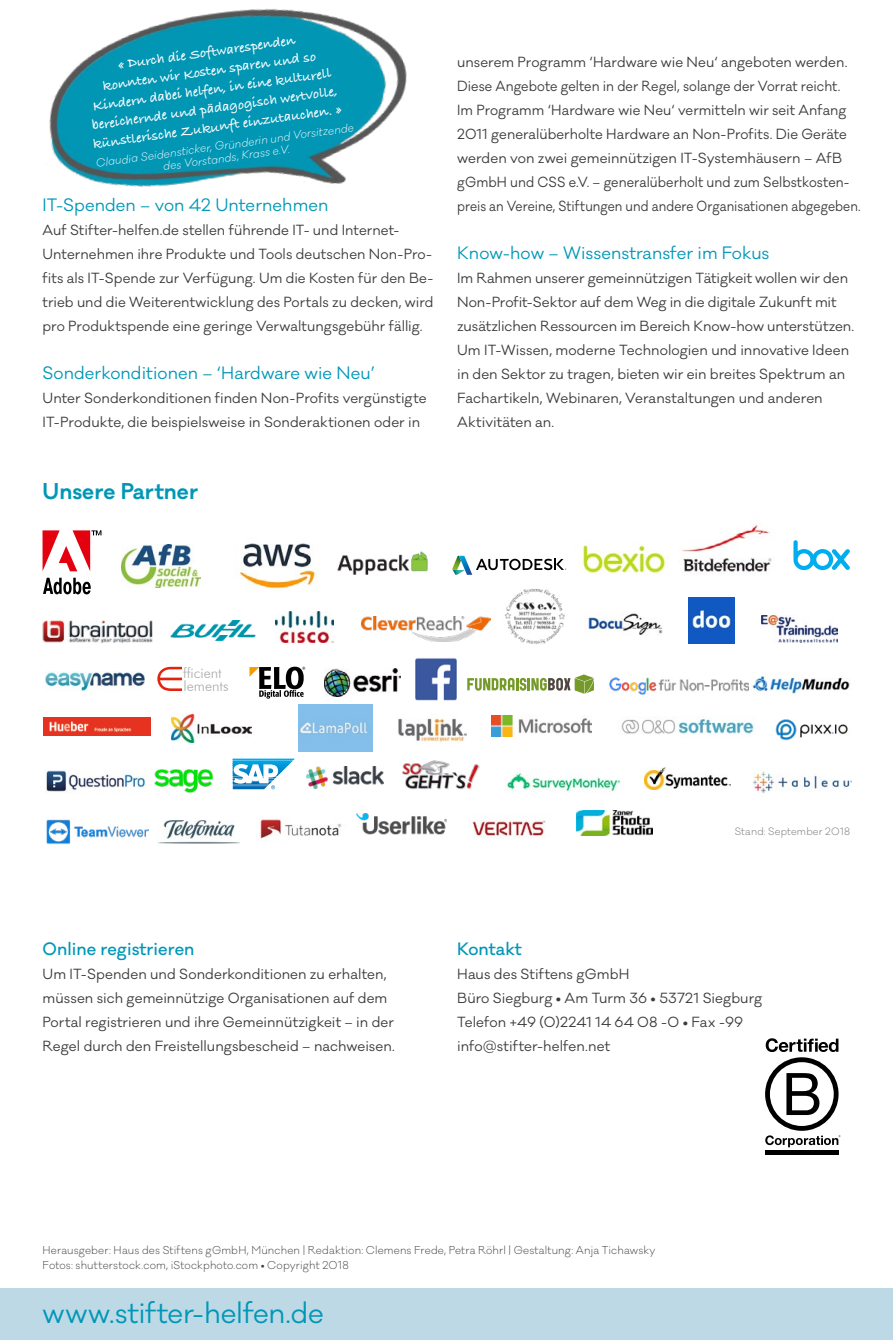
<style>
.page{position:relative;width:893px;height:1340px;background:#fff}
.page>*{position:absolute;margin:0;border:0;box-sizing:border-box;transform-origin:0 0}
.t1{font:27px "Galano Classic";letter-spacing:-.01em;color:#0097b7}
.t2{font:600 21px "Galano Classic";letter-spacing:.005em;color:#0097b7}
.t3{font:16.5px "Galano Classic";letter-spacing:.005em;color:#0097b7}
.t4{font:500 16.5px "Galano Classic";letter-spacing:.005em;color:#0097b7}
.t5{font:700 14.25px/18.8px "Bradley Hand ITC";color:#fff;text-align:center}
.t6{font:300 14.25px/13.4px "Futura BT";color:#a9aaaa}
.t7{font:13.5px/24px "Galano Classic";letter-spacing:.005em;color:#3b3b3a}
.t8{font:300 10.5px/15px "Galano Classic";letter-spacing:.015em;color:#3b3b3a}
.t9{font:italic 300 10.5px/12.6px "Galano Classic";color:#fff;text-align:center}
.t10{font:300 9.75px "Galano Classic";letter-spacing:.02em;color:#6f6f6e}
</style>
<div class="page">
<div style="left:0;top:1288px;width:893px;height:51px;background:#bed9e6"></div>
<div style="left:765px;top:1150px;width:73px;height:5px;background:#000"></div>
<svg style="left:765px;top:1038px;width:75px;height:109px"></svg>
<img style="left:49px;top:9px;width:358px;height:178px">
<img style="left:491px;top:715px;width:101px;height:22px">
<svg style="left:157px;top:667px;width:25px;height:24px"></svg>
<svg style="left:43px;top:577px;width:48px;height:17px"></svg>
<svg style="left:43px;top:530px;width:58px;height:41px"></svg>
<img style="left:171px;top:620px;width:85px;height:21px">
<img style="left:157px;top:820px;width:83px;height:23px">
<img style="left:260px;top:819px;width:82px;height:20px">
<img style="left:753px;top:771px;width:99px;height:22px">
<img style="left:472px;top:820px;width:74px;height:17px">
<img style="left:577px;top:810px;width:75px;height:25px">
<img style="left:46px;top:819px;width:103px;height:26px">
<img style="left:357px;top:813px;width:90px;height:21px">
<img style="left:644px;top:767px;width:87px;height:23px">
<img style="left:172px;top:714px;width:79px;height:28px">
<img style="left:398px;top:718px;width:69px;height:25px">
<img style="left:275px;top:612px;width:58px;height:31px">
<img style="left:402px;top:760px;width:77px;height:29px">
<svg style="left:467px;top:674px;width:127px;height:19px"></svg>
<svg style="left:249px;top:666px;width:56px;height:32px"></svg>
<img style="left:325px;top:669px;width:75px;height:27px">
<img style="left:362px;top:616px;width:129px;height:25px">
<img style="left:42px;top:620px;width:110px;height:22px">
<img style="left:682px;top:525px;width:90px;height:47px">
<img style="left:337px;top:552px;width:91px;height:22px">
<img style="left:609px;top:677px;width:140px;height:17px">
<svg style="left:452px;top:556px;width:114px;height:19px"></svg>
<svg style="left:793px;top:540px;width:57px;height:30px"></svg>
<img style="left:688px;top:597px;width:46px;height:46px">
<img style="left:582px;top:545px;width:84px;height:29px">
<svg style="left:233px;top:758px;width:62px;height:31px"></svg>
<img style="left:122px;top:544px;width:78px;height:43px">
<img style="left:505px;top:589px;width:60px;height:56px">
<img style="left:761px;top:615px;width:76px;height:28px">
<img style="left:775px;top:719px;width:73px;height:22px">
<img style="left:45px;top:671px;width:99px;height:20px">
<img style="left:46px;top:770px;width:100px;height:22px">
<img style="left:588px;top:613px;width:75px;height:22px">
<img style="left:239px;top:543px;width:77px;height:46px">
<img style="left:44px;top:717px;width:107px;height:18px">
<img style="left:751px;top:676px;width:99px;height:19px">
<img style="left:621px;top:718px;width:133px;height:17px">
<img style="left:506px;top:773px;width:115px;height:19px">
<img style="left:299px;top:704px;width:74px;height:47px">
<img style="left:307px;top:767px;width:77px;height:22px">
<img style="left:155px;top:770px;width:57px;height:22px">
<img style="left:415px;top:658px;width:42px;height:42px">
<p class="t5" style="left:82px;top:61px;width:252px;rotate:-8deg">« Durch die Softwarespenden<br>konnten wir Kosten sparen und so Kindern dabei helfen, in eine kulturell bereichernde und pädagogisch wertvolle, künstlerische Zukunft einzutauchen. »</p>
<p class="t9" style="left:95px;top:157px;width:262px;rotate:-8deg">Claudia Seidensticker, Gründerin und Vorsitzende des Vorstands, Krass e.V.</p>
<p class="t3" style="left:43px;top:194px;width:287px">IT-Spenden – von 42 Unternehmen</p>
<p class="t7" style="left:43px;top:218px;width:392px">Auf Stifter-helfen.de stellen führende IT- und Internet-Unternehmen ihre Produkte und Tools deutschen Non-Pro&shy;fits als IT-Spende zur Verfügung. Um die Kosten für den Be&shy;trieb und die Weiterentwicklung des Portals zu decken, wird pro Produktspende eine geringe Verwaltungsgebühr fällig.</p>
<p class="t3" style="left:43px;top:362px;width:334px">Sonderkonditionen – ‘Hardware wie Neu’</p>
<p class="t7" style="left:43px;top:386px;width:386px">Unter Sonderkonditionen finden Non-Profits vergünstigte<br>IT-Produkte, die beispielsweise in Sonderaktionen oder in</p>
<h2 class="t2" style="left:43px;top:477px;width:157px">Unsere Partner</h2>
<p class="t7" style="left:457px;top:50px;width:405px">unserem Programm ‘Hardware wie Neu‘ angeboten werden.<br>Diese Angebote gelten in der Regel, solange der Vorrat reicht.<br>Im Programm ‘Hardware wie Neu‘ vermitteln wir seit Anfang 2011 generalüberholte Hardware an Non-Profits. Die Geräte werden von zwei gemeinnützigen IT-Systemhäusern – AfB gGmbH und CSS e.V. – generalüberholt und zum Selbstkosten&shy;preis an Vereine, Stiftungen und andere Organisationen abgegeben.</p>
<p class="t3" style="left:457px;top:242px;width:314px">Know-how – Wissenstransfer im Fokus</p>
<p class="t7" style="left:457px;top:266px;width:398px">Im Rahmen unserer gemeinnützigen Tätigkeit wollen wir den Non-Profit-Sektor auf dem Weg in die digitale Zukunft mit zusätzlichen Ressourcen im Bereich Know-how unterstützen.<br>Um IT-Wissen, moderne Technologien und innovative Ideen in den Sektor zu tragen, bieten wir ein breites Spektrum an Fachartikeln, Webinaren, Veranstaltungen und anderen Aktivitäten an.</p>
<p class="t6" style="left:183px;top:665px;width:47px">fficient lements</p>
<p class="t4" style="left:43px;top:938px;width:153px">Online registrieren</p>
<p class="t7" style="left:43px;top:962px;width:354px">Um IT-Spenden und Sonderkonditionen zu erhalten, müssen sich gemeinnützige Organisationen auf dem Portal registrieren und ihre Gemeinnützigkeit – in der Regel durch den Freistellungsbescheid – nachweisen.</p>
<p class="t10" style="left:735px;top:825px;width:117px">Stand: September 2018</p>
<p class="t4" style="left:457px;top:938px;width:66px">Kontakt</p>
<p class="t7" style="left:457px;top:962px;width:307px">Haus des Stiftens gGmbH<br>Büro Siegburg • Am Turm 36 • 53721 Siegburg<br>Telefon +49 (0)2241 14 64 08 -0 • Fax -99 info@stifter-helfen.net</p>
<p class="t8" style="left:43px;top:1242px;width:614px">Herausgeber: Haus des Stiftens gGmbH, München | Redaktion: Clemens Frede, Petra Röhrl | Gestaltung: Anja Tichawsky<br>Fotos: shutterstock.com, iStockphoto.com • Copyright 2018</p>
<h1 class="t1" style="left:43px;top:1295px;width:283px">www.stifter-helfen.de</h1>
</div>
